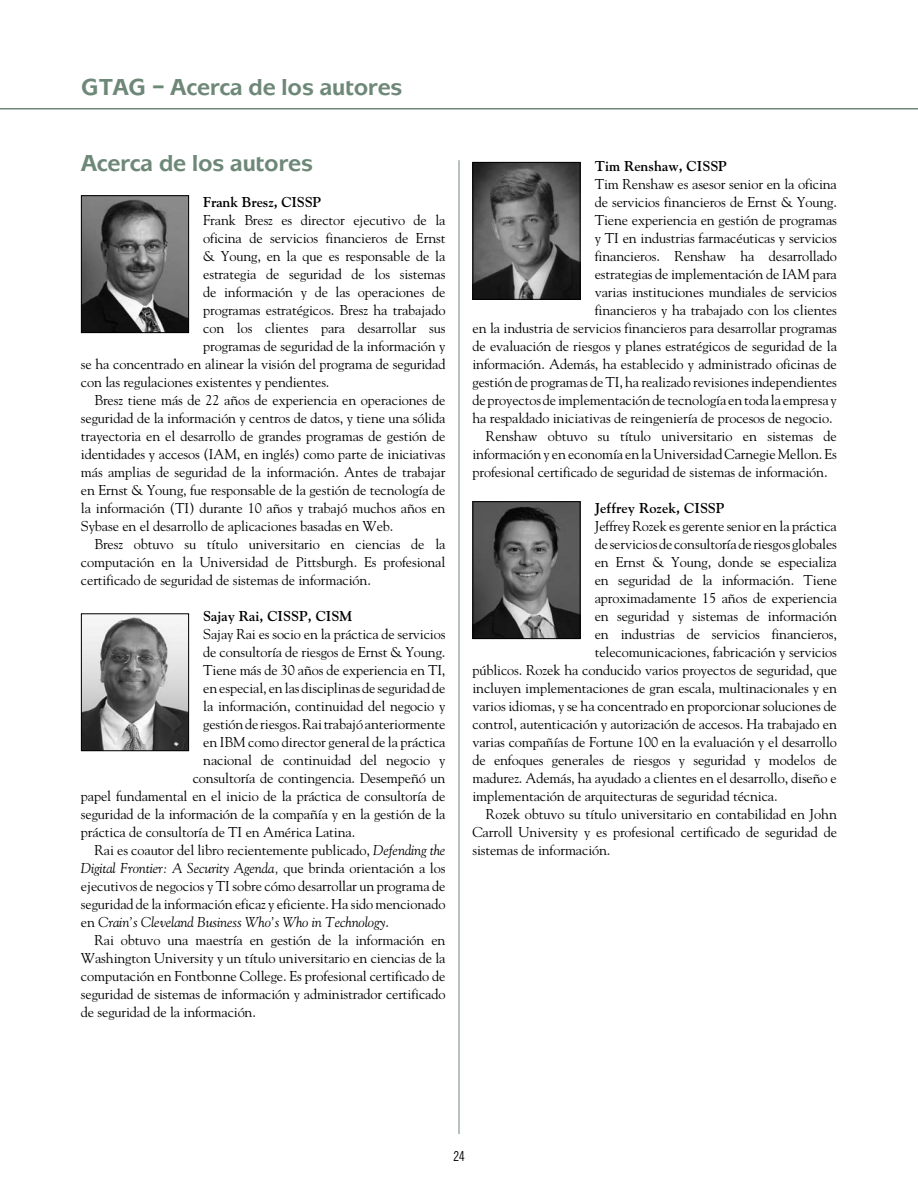
<style>
.page{position:relative;width:918px;height:1188px;background:#fff}
.page>*{position:absolute;margin:0;border:0;box-sizing:border-box;transform-origin:0 0}
.t1{font:700 24px "Mixage ITC";color:#6e8878}
.t2{font:14.25px "Goudy";letter-spacing:-.01em;color:#000}
.t3{font:italic 14.25px "Goudy";letter-spacing:-.01em;color:#000}
.t4{font:700 14.25px "Goudy";color:#000}
.t5{font:condensed 13.5px "News Gothic";color:#000}
.s1{font-style:italic}
.s2{font-style:normal}
</style>
<div class="page">
<hr style="left:0;top:108px;width:918px;height:2px;background:#6e8878">
<hr style="left:459px;top:160px;width:1px;height:974px;background:#6e8878">
<img style="left:83px;top:197px;width:104px;height:134px">
<div style="left:81px;top:195px;width:108px;height:138px;border:1px solid #000"></div>
<img style="left:83px;top:615px;width:104px;height:134px">
<div style="left:81px;top:613px;width:108px;height:138px;border:1px solid #000"></div>
<img style="left:474px;top:164px;width:104px;height:134px">
<div style="left:472px;top:162px;width:108px;height:138px;border:1px solid #000"></div>
<img style="left:474px;top:503px;width:104px;height:134px">
<div style="left:472px;top:501px;width:108px;height:138px;border:1px solid #000"></div>
<h1 class="t1" style="left:81px;top:73px;width:323px">GTAG – Acerca de los autores</h1>
<h1 class="t1" style="left:81px;top:149px;width:233px">Acerca de los autores</h1>
<p class="t4" style="left:203px;top:193px;width:87px">Frank Bresz, CISS</p>
<p class="t4" style="left:312px;top:193px;width:10px">P</p>
<p class="t2" style="left:203px;top:211px;width:244px">Frank Bresz es director ejecutivo de la</p>
<p class="t2" style="left:203px;top:229px;width:244px">oficina de servicios financieros de Ernst</p>
<p class="t2" style="left:203px;top:247px;width:244px">&amp; Young, en la que es responsable de la</p>
<p class="t2" style="left:203px;top:265px;width:244px">estrategia de seguridad de los sistemas</p>
<p class="t2" style="left:203px;top:283px;width:244px">de información y de las operaciones de</p>
<p class="t2" style="left:203px;top:301px;width:244px">programas estratégicos. Bresz ha trabajado</p>
<p class="t2" style="left:203px;top:319px;width:244px">con los clientes para desarrollar sus</p>
<p class="t2" style="left:203px;top:337px;width:244px">programas de seguridad de la información y</p>
<p class="t2" style="left:81px;top:355px;width:366px">se ha concentrado en alinear la visión del programa de seguridad</p>
<p class="t2" style="left:81px;top:373px;width:250px">con las regulaciones existentes y pendientes.</p>
<p class="t2" style="left:94px;top:391px;width:352px">Bresz tiene más de 22 años de experiencia en operaciones de</p>
<p class="t2" style="left:81px;top:409px;width:366px">seguridad de la información y centros de datos, y tiene una sólida</p>
<p class="t2" style="left:81px;top:427px;width:366px">trayectoria en el desarrollo de grandes programas de gestión de</p>
<p class="t2" style="left:81px;top:445px;width:366px">identidades y accesos (IAM, en inglés) como parte de iniciativas</p>
<p class="t2" style="left:81px;top:463px;width:366px">más amplias de seguridad de la información. Antes de trabajar</p>
<p class="t2" style="left:81px;top:481px;width:366px">en Ernst &amp; Young, fue responsable de la gestión de tecnología de</p>
<p class="t2" style="left:81px;top:499px;width:366px">la información (TI) durante 10 años y trabajó muchos años en</p>
<p class="t2" style="left:81px;top:517px;width:314px">Sybase en el desarrollo de aplicaciones basadas en Web.</p>
<p class="t2" style="left:94px;top:535px;width:353px">Bresz obtuvo su título universitario en ciencias de la</p>
<p class="t2" style="left:81px;top:553px;width:366px">computación en la Universidad de Pittsburgh. Es profesional</p>
<p class="t2" style="left:81px;top:571px;width:291px">certificado de seguridad de sistemas de información.</p>
<p class="t4" style="left:203px;top:607px;width:73px">Sajay Rai, CISS</p>
<p class="t4" style="left:299px;top:607px;width:27px">P, CISM</p>
<p class="t2" style="left:203px;top:625px;width:244px">Sajay Rai es socio en la práctica de servicios</p>
<p class="t2" style="left:203px;top:643px;width:244px">de consultoría de riesgos de Ernst &amp; Young.</p>
<p class="t2" style="left:203px;top:661px;width:244px">Tiene más de 30 años de experiencia en TI,</p>
<p class="t2" style="left:203px;top:679px;width:244px">en especial, en las disciplinas de seguridad de</p>
<p class="t2" style="left:203px;top:697px;width:244px">la información, continuidad del negocio y</p>
<p class="t2" style="left:203px;top:715px;width:244px">gestión de riesgos. Rai trabajó anteriormente</p>
<p class="t2" style="left:203px;top:733px;width:244px">en IBM como director general de la práctica</p>
<p class="t2" style="left:203px;top:751px;width:244px">nacional de continuidad del negocio y</p>
<p class="t2" style="left:193px;top:769px;width:254px">consultoría de contingencia. Desempeñó un</p>
<p class="t2" style="left:81px;top:787px;width:366px">papel fundamental en el inicio de la práctica de consultoría de</p>
<p class="t2" style="left:81px;top:805px;width:366px">seguridad de la información de la compañía y en la gestión de la</p>
<p class="t2" style="left:81px;top:823px;width:276px">práctica de consultoría de TI en América Latina.</p>
<p class="t2" style="left:94px;top:841px;width:353px">Rai es coautor del libro recientemente publicado, <span class="s1">Defending the</span></p>
<p class="t3" style="left:81px;top:859px;width:366px">Digital Frontier: A Security Agenda, <span class="s2">que brinda orientación a los</span></p>
<p class="t2" style="left:81px;top:877px;width:366px">ejecutivos de negocios y TI sobre cómo desarrollar un programa de</p>
<p class="t2" style="left:81px;top:895px;width:366px">seguridad de la información eficaz y eficiente. Ha sido mencionado</p>
<p class="t3" style="left:81px;top:913px;width:310px"><span class="s2">en</span> Crain’s Cleveland Business Who’s Who in Technology<span class="s2">.</span></p>
<p class="t2" style="left:94px;top:931px;width:352px">Rai obtuvo una maestría en gestión de la información en</p>
<p class="t2" style="left:81px;top:949px;width:366px">Washington University y un título universitario en ciencias de la</p>
<p class="t2" style="left:81px;top:967px;width:366px">computación en Fontbonne College. Es profesional certificado de</p>
<p class="t2" style="left:81px;top:985px;width:366px">seguridad de sistemas de información y administrador certificado</p>
<p class="t2" style="left:81px;top:1003px;width:177px">de seguridad de la información.</p>
<p class="t4" style="left:595px;top:157px;width:101px">Tim Renshaw, CISS</p>
<p class="t4" style="left:718px;top:157px;width:10px">P</p>
<p class="t2" style="left:595px;top:175px;width:244px">Tim Renshaw es asesor senior en la oficina</p>
<p class="t2" style="left:595px;top:193px;width:244px">de servicios financieros de Ernst &amp; Young.</p>
<p class="t2" style="left:595px;top:211px;width:244px">Tiene experiencia en gestión de programas</p>
<p class="t2" style="left:595px;top:229px;width:244px">y TI en industrias farmacéuticas y servicios</p>
<p class="t2" style="left:595px;top:247px;width:244px">financieros. Renshaw ha desarrollado</p>
<p class="t2" style="left:595px;top:265px;width:244px">estrategias de implementación de IAM para</p>
<p class="t2" style="left:595px;top:283px;width:244px">varias instituciones mundiales de servicios</p>
<p class="t2" style="left:595px;top:301px;width:244px">financieros y ha trabajado con los clientes</p>
<p class="t2" style="left:472px;top:319px;width:366px">en la industria de servicios financieros para desarrollar programas</p>
<p class="t2" style="left:472px;top:337px;width:366px">de evaluación de riesgos y planes estratégicos de seguridad de la</p>
<p class="t2" style="left:472px;top:355px;width:366px">información. Además, ha establecido y administrado oficinas de</p>
<p class="t2" style="left:472px;top:373px;width:366px">gestión de programas de TI, ha realizado revisiones independientes</p>
<p class="t2" style="left:472px;top:391px;width:366px">de proyectos de implementación de tecnología en toda la empresa y</p>
<p class="t2" style="left:472px;top:409px;width:362px">ha respaldado iniciativas de reingeniería de procesos de negocio.</p>
<p class="t2" style="left:486px;top:427px;width:352px">Renshaw obtuvo su título universitario en sistemas de</p>
<p class="t2" style="left:472px;top:445px;width:366px">información y en economía en la Universidad Carnegie Mellon. Es</p>
<p class="t2" style="left:472px;top:463px;width:357px">profesional certificado de seguridad de sistemas de información.</p>
<p class="t4" style="left:595px;top:499px;width:99px">Jeffrey Rozek, CISS</p>
<p class="t4" style="left:716px;top:499px;width:10px">P</p>
<p class="t2" style="left:595px;top:517px;width:244px">Jeffrey Rozek es gerente senior en la práctica</p>
<p class="t2" style="left:595px;top:535px;width:244px">de servicios de consultoría de riesgos globales</p>
<p class="t2" style="left:595px;top:553px;width:244px">en Ernst &amp; Young, donde se especializa</p>
<p class="t2" style="left:595px;top:571px;width:244px">en seguridad de la información. Tiene</p>
<p class="t2" style="left:595px;top:589px;width:244px">aproximadamente 15 años de experiencia</p>
<p class="t2" style="left:595px;top:607px;width:244px">en seguridad y sistemas de información</p>
<p class="t2" style="left:595px;top:625px;width:244px">en industrias de servicios financieros,</p>
<p class="t2" style="left:595px;top:643px;width:244px">telecomunicaciones, fabricación y servicios</p>
<p class="t2" style="left:472px;top:661px;width:366px">públicos. Rozek ha conducido varios proyectos de seguridad, que</p>
<p class="t2" style="left:472px;top:679px;width:366px">incluyen implementaciones de gran escala, multinacionales y en</p>
<p class="t2" style="left:472px;top:697px;width:366px">varios idiomas, y se ha concentrado en proporcionar soluciones de</p>
<p class="t2" style="left:472px;top:715px;width:366px">control, autenticación y autorización de accesos. Ha trabajado en</p>
<p class="t2" style="left:472px;top:733px;width:366px">varias compañías de Fortune 100 en la evaluación y el desarrollo</p>
<p class="t2" style="left:472px;top:751px;width:366px">de enfoques generales de riesgos y seguridad y modelos de</p>
<p class="t2" style="left:472px;top:769px;width:366px">madurez. Además, ha ayudado a clientes en el desarrollo, diseño e</p>
<p class="t2" style="left:472px;top:787px;width:307px">implementación de arquitecturas de seguridad técnica.</p>
<p class="t2" style="left:486px;top:805px;width:352px">Rozek obtuvo su título universitario en contabilidad en John</p>
<p class="t2" style="left:472px;top:823px;width:366px">Carroll University y es profesional certificado de seguridad de</p>
<p class="t2" style="left:472px;top:841px;width:140px">sistemas de información.</p>
<p class="t5" style="left:453px;top:1148px;width:13px">24</p>
</div>
